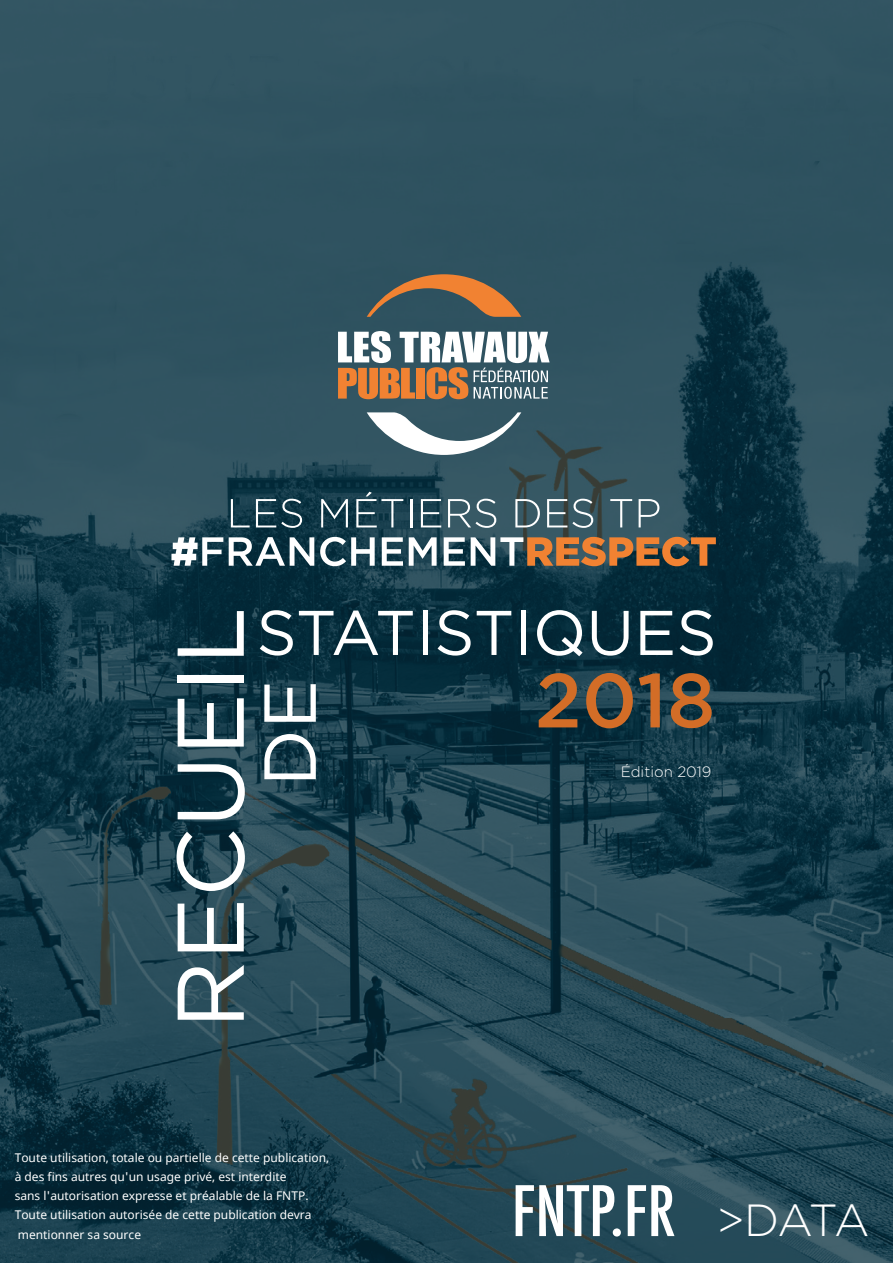
<style>
.page{position:relative;width:893px;height:1263px;background:#fff}
.page>*{position:absolute;margin:0;border:0;box-sizing:border-box;transform-origin:0 0}
.t1{font:94.5px "Gotham";color:#fff}
.t2{font:500 76.5px "Gotham";color:#d36d27}
.t3{font:73.5px "Gotham";color:#fff}
.t4{font:500 condensed 67.5px "Futura";color:#fff}
.t5{font:63px "Gotham";color:#fff}
.t6{font:300 15px "Gotham";color:#fff}
.t7{font:12px/19.2px "Noto Sans";color:#fff}
.s1{font-family:"Gotham";font-weight:300;font-stretch:normal;font-size:45px}
</style>
<div class="page">
<img style="left:0;top:0;width:893px;height:1263px">
<svg style="left:171px;top:537px;width:52px;height:29px"></svg>
<svg style="left:229px;top:537px;width:85px;height:29px"></svg>
<svg style="left:320px;top:537px;width:55px;height:29px"></svg>
<svg style="left:382px;top:537px;width:21px;height:29px"></svg>
<svg style="left:409px;top:537px;width:28px;height:29px"></svg>
<svg style="left:444px;top:537px;width:21px;height:29px"></svg>
<svg style="left:471px;top:537px;width:245px;height:29px;background:#916f50"></svg>
<svg style="left:231px;top:499px;width:19px;height:28px"></svg>
<svg style="left:256px;top:499px;width:46px;height:29px"></svg>
<svg style="left:321px;top:499px;width:27px;height:28px"></svg>
<svg style="left:356px;top:492px;width:47px;height:35px;background:#3b5c69"></svg>
<hr style="left:410px;top:499px;width:2px;height:28px;background:#fff">
<svg style="left:421px;top:499px;width:20px;height:28px"></svg>
<svg style="left:448px;top:499px;width:48px;height:29px"></svg>
<svg style="left:515px;top:499px;width:25px;height:28px"></svg>
<svg style="left:547px;top:499px;width:46px;height:29px"></svg>
<svg style="left:610px;top:499px;width:22px;height:28px"></svg>
<svg style="left:639px;top:499px;width:20px;height:28px"></svg>
<svg style="left:338px;top:331px;width:212px;height:68px"></svg>
<svg style="left:367px;top:274px;width:154px;height:43px;background:#72624f"></svg>
<svg style="left:367px;top:412px;width:154px;height:43px"></svg>
<h1 class="t1" style="left:150px;top:1029px;width:424px;rotate:-90deg">RECUEIL</h1>
<h3 class="t5" style="left:256px;top:592px;width:462px">STATISTIQUES</h3>
<h3 class="t3" style="left:243px;top:786px;width:108px;rotate:-90deg">DE</h3>
<h2 class="t2" style="left:535px;top:650px;width:182px">2018</h2>
<p class="t6" style="left:621px;top:762px;width:92px">Édition 2019</p>
<p class="t7" style="left:15px;top:1147px;width:316px">Toute utilisation, totale ou partielle de cette publication, à des fins autres qu'un usage privé, est interdite<br>sans l'autorisation expresse et préalable de la FNTP.<br>Toute utilisation autorisée de cette publication devra mentionner sa source</p>
<h3 class="t4" style="left:512px;top:1168px;width:359px">FNTP.FR <span class="s1">&gt;DATA</span></h3>
</div>
